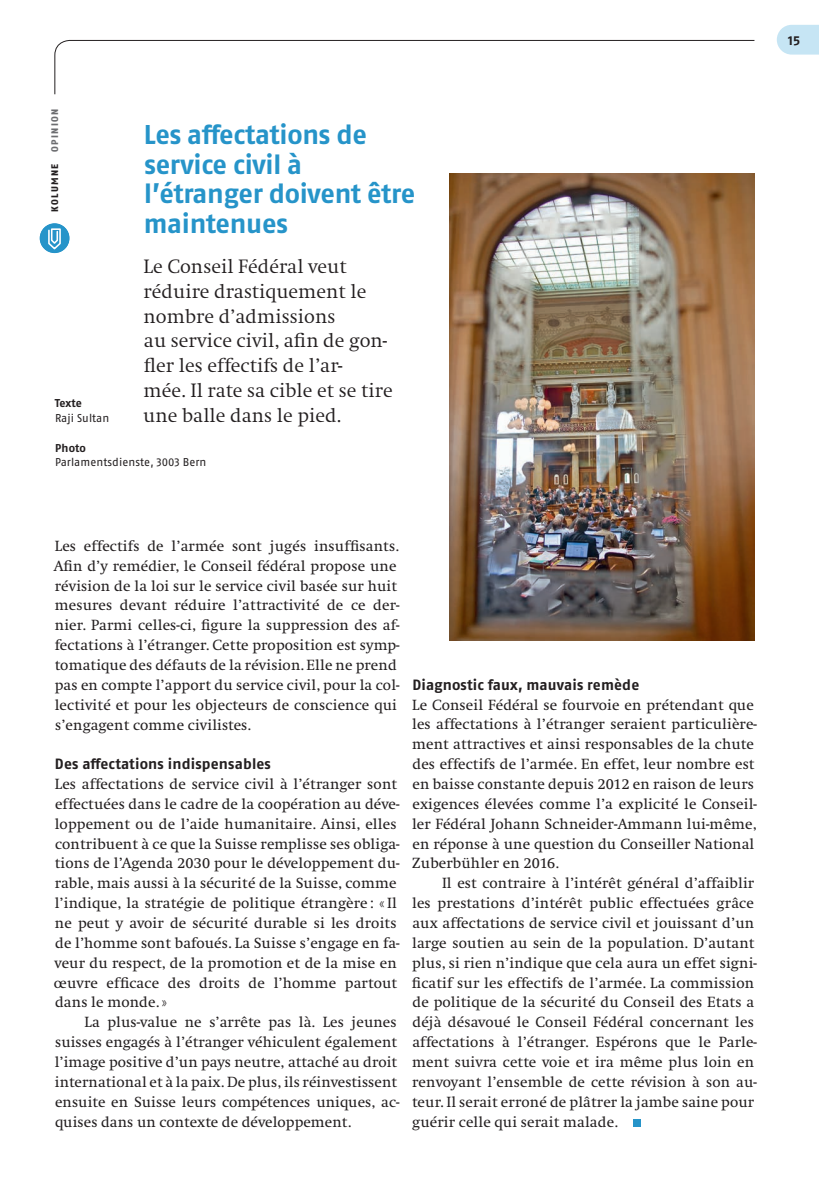
<style>
.page{position:relative;width:819px;height:1191px;background:#fff}
.page>*{position:absolute;margin:0;border:0;box-sizing:border-box;transform-origin:0 0}
.t1{font:700 27.12px/29.8px "Fago OT";letter-spacing:-.015em;color:#2694c9}
.t2{font:300 20.12px/24.8px "Swift";color:#231f20}
.t3{font:15.4px/19.8px "Swift";letter-spacing:.01em;color:#231f20}
.t4{font:700 14.88px "Fago OT";letter-spacing:.01em;color:#231f20}
.t5{font:700 13.12px "Fago OT";color:#231f20}
.t6{font:11.38px "Fago OT";letter-spacing:.005em;color:#231f20}
.t7{font:700 11.38px "Fago OT";color:#231f20}
.t8{font:800 9.62px "Fago OT";letter-spacing:.14em;color:#231f20}
.t9{font:800 9.62px "Fago OT";letter-spacing:.145em;color:#6c6d70}
</style>
<div class="page">
<svg style="left:776px;top:25px;width:43px;height:30px"></svg>
<div style="left:633px;top:1119px;width:8px;height:7px;background:#2694c9"></div>
<img style="left:449px;top:174px;width:305px;height:466px">
<svg style="left:54px;top:40px;width:701px;height:55px"></svg>
<div style="left:40px;top:223px;width:29px;height:30px;background:#2694c9;border-radius:50%"></div>
<svg style="left:48px;top:228px;width:13px;height:22px"></svg>
<p class="t9" style="left:49px;top:152px;width:45px;rotate:-90deg">OPINION</p>
<p class="t8" style="left:49px;top:212px;width:50px;rotate:-90deg">KOLUMNE</p>
<h1 class="t1" style="left:144px;top:119px;width:273px">Les affectations de service civil à l’étranger doivent être maintenues</h1>
<h2 class="t2" style="left:143px;top:254px;width:251px">Le Conseil Fédéral veut réduire drastiquement le nombre d’admissions<br>au service civil, afin de gon&shy;fler les effectifs de l’ar-<br>mée. Il rate sa cible et se tire une balle dans le pied.</h2>
<p class="t7" style="left:55px;top:396px;width:28px">Texte</p>
<p class="t6" style="left:55px;top:411px;width:56px">Raji Sultan</p>
<p class="t7" style="left:55px;top:441px;width:32px">Photo</p>
<p class="t6" style="left:55px;top:455px;width:153px">Parlamentsdienste, 3003 Bern</p>
<p class="t3" style="left:54px;top:536px;width:347px">Les effectifs de l’armée sont jugés insuffisants.<br>Afin d’y remédier, le Conseil fédéral propose une révision de la loi sur le service civil basée sur huit mesures devant réduire l’attractivité de ce der&shy;nier. Parmi celles-ci, figure la suppression des af&shy;fectations à l’étranger. Cette proposition est symp&shy;tomatique des défauts de la révision. Elle ne prend pas en compte l’apport du service civil, pour la col&shy;lectivité et pour les objecteurs de conscience qui s’engagent comme civilistes.</p>
<p class="t4" style="left:55px;top:755px;width:217px">Des affectations indispensables</p>
<p class="t3" style="left:54px;top:774px;width:347px">Les affectations de service civil à l’étranger sont effectuées dans le cadre de la coopération au déve&shy;loppement ou de l’aide humanitaire. Ainsi, elles contribuent à ce que la Suisse remplisse ses obliga&shy;tions de l’Agenda 2030 pour le développement du&shy;rable, mais aussi à la sécurité de la Suisse, comme l’indique, la stratégie de politique étrangère : «Il ne peut y avoir de sécurité durable si les droits de l’homme sont bafoués. La Suisse s’engage en fa&shy;veur du respect, de la promotion et de la mise en œuvre efficace des droits de l’homme partout dans le monde.»</p>
<p class="t3" style="left:55px;top:1012px;width:346px;text-indent:30px">La plus-value ne s’arrête pas là. Les jeunes suisses engagés à l’étranger véhiculent également l’image positive d’un pays neutre, attaché au droit international et à la paix. De plus, ils réinvestissent ensuite en Suisse leurs compétences uniques, ac&shy;quises dans un contexte de développement.</p>
<p class="t4" style="left:412px;top:675px;width:228px">Diagnostic faux, mauvais remède</p>
<p class="t3" style="left:412px;top:695px;width:346px">Le Conseil Fédéral se fourvoie en prétendant que les affectations à l’étranger seraient particulière&shy;ment attractives et ainsi responsables de la chute des effectifs de l’armée. En effet, leur nombre est en baisse constante depuis 2012 en raison de leurs exigences élevées comme l’a explicité le Conseil&shy;ler Fédéral Johann Schneider-Ammann lui-même, en réponse à une question du Conseiller National Zuberbühler en 2016.</p>
<p class="t3" style="left:412px;top:873px;width:346px;text-indent:30px">Il est contraire à l’intérêt général d’affaiblir les prestations d’intérêt public effectuées grâce aux affectations de service civil et jouissant d’un large soutien au sein de la population. D’autant plus, si rien n’indique que cela aura un effet signi&shy;ficatif sur les effectifs de l’armée. La commission de politique de la sécurité du Conseil des Etats a déjà désavoué le Conseil Fédéral concernant les affectations à l’étranger. Espérons que le Parle&shy;ment suivra cette voie et ira même plus loin en renvoyant l’ensemble de cette révision à son au&shy;teur. Il serait erroné de plâtrer la jambe saine pour guérir celle qui serait malade.</p>
<p class="t5" style="left:788px;top:32px;width:13px">15</p>
</div>
